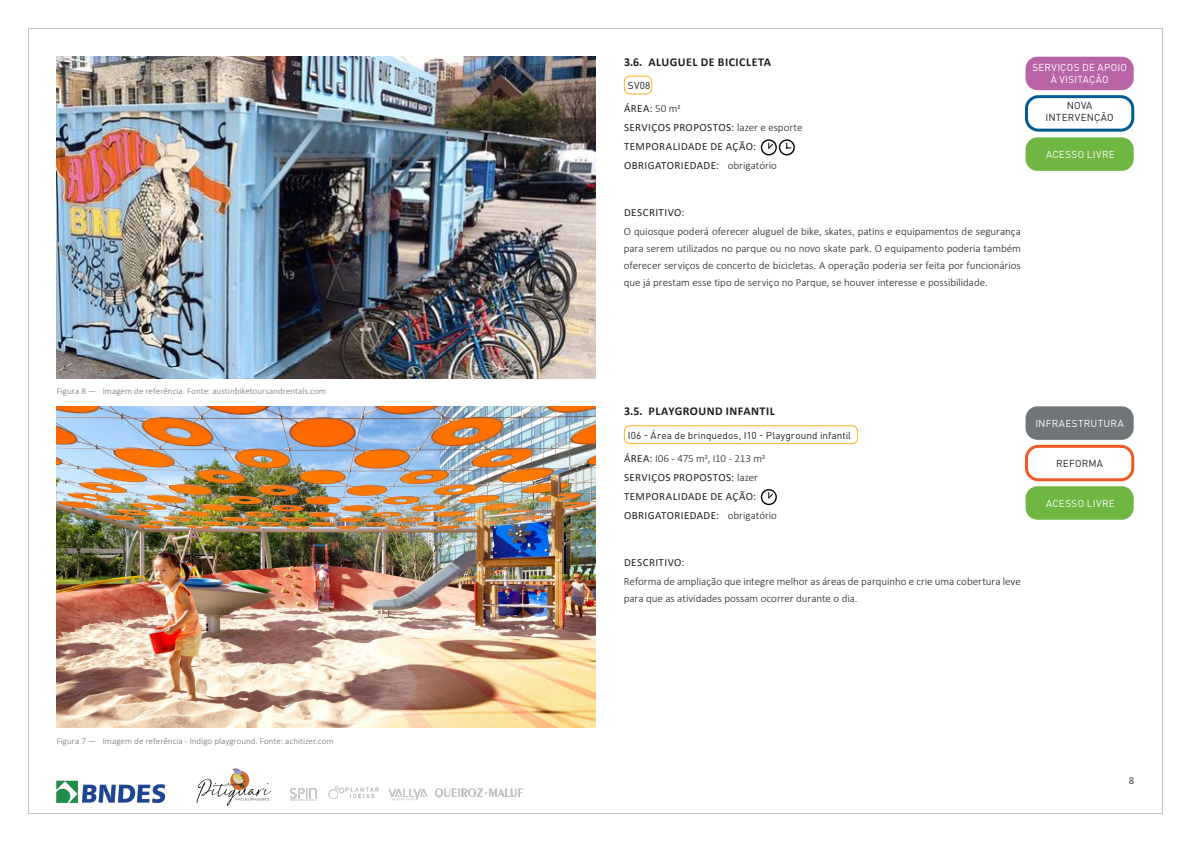
<style>
.page{position:relative;width:1191px;height:842px;background:#fff}
.page>*{position:absolute;margin:0;border:0;box-sizing:border-box;transform-origin:0 0}
.t1{font:700 12px "Calibri";letter-spacing:.04em;color:#231f20}
.t2{font:300 11px/17px "Calibri";letter-spacing:-.005em;color:#231f20}
.t3{font:11px/18.9px "Calibri";letter-spacing:.04em;color:#231f20}
.t4{font:10px/12px "DIN Pro";letter-spacing:.015em;color:#231f20;text-align:center}
.t5{font:10px/12px "DIN Pro";letter-spacing:.03em;color:#fff;text-align:center}
.t6{font:300 9px "Calibri";letter-spacing:.005em;color:#767171}
.s1{font-weight:300}
</style>
<div class="page">
<img style="left:57px;top:768px;width:467px;height:38px">
<img style="left:57px;top:406px;width:538px;height:322px">
<div style="left:761px;top:489px;width:16px;height:16px;border:1px solid #000;border-radius:50%"></div>
<svg style="left:768px;top:493px;width:5px;height:6px"></svg>
<div style="left:1025px;top:406px;width:108px;height:34px;background:#717577;border-radius:12px"></div>
<div style="left:624px;top:425px;width:234px;height:19px;border:1px solid #ffb120;border-radius:6px"></div>
<div style="left:1025px;top:486px;width:108px;height:34px;background:#70b643;border-radius:12px"></div>
<div style="left:1025px;top:445px;width:109px;height:36px;border:3px solid #ef5924;border-radius:12px"></div>
<div style="left:1025px;top:57px;width:108px;height:33px;background:#ba64a8;border-radius:12px"></div>
<div style="left:1025px;top:137px;width:108px;height:34px;background:#70b643;border-radius:12px"></div>
<img style="left:57px;top:57px;width:538px;height:321px">
<div style="left:624px;top:76px;width:28px;height:18px;border:1px solid #ffb120;border-radius:6px"></div>
<div style="left:1025px;top:95px;width:109px;height:37px;border:3px solid #005c91;border-radius:12px"></div>
<div style="left:779px;top:139px;width:16px;height:16px;border:1px solid #000;border-radius:50%"></div>
<svg style="left:786px;top:143px;width:5px;height:6px"></svg>
<div style="left:761px;top:139px;width:16px;height:16px;border:1px solid #000;border-radius:50%"></div>
<svg style="left:768px;top:143px;width:6px;height:6px"></svg>
<p class="t6" style="left:57px;top:386px;width:271px">Figura 8 — Imagem de referência. Fonte: austinbiketoursandrentals.com</p>
<p class="t6" style="left:57px;top:735px;width:278px">Figura 7 — Imagem de referência - Indigo playground. Fonte: achitizer.com</p>
<p class="t1" style="left:624px;top:53px;width:149px">3.6. ALUGUEL DE BICICLETA</p>
<p class="t4" style="left:628px;top:79px;width:24px">SV08</p>
<p class="t3" style="left:624px;top:99px;width:58px">ÁREA: <span class="s1">50 m2</span></p>
<p class="t3" style="left:624px;top:118px;width:180px">SERVIÇOS PROPOSTOS: <span class="s1">lazer e esporte<br></span>TEMPORALIDADE DE AÇÃO:</p>
<p class="t3" style="left:624px;top:156px;width:97px">OBRIGATORIEDADE:</p>
<p class="t2" style="left:728px;top:157px;width:51px">obrigatório</p>
<p class="t5" style="left:1032px;top:61px;width:96px">SERVIÇOS DE APOIO<br>À VISITAÇÃO</p>
<p class="t4" style="left:1045px;top:99px;width:70px">NOVA<br>INTERVENÇÃO</p>
<p class="t5" style="left:1046px;top:148px;width:70px">ACESSO LIVRE</p>
<p class="t3" style="left:624px;top:203px;width:62px">DESCRITIVO:</p>
<p class="t2" style="left:624px;top:223px;width:398px;text-align:justify">O quiosque poderá oferecer aluguel de bike, skates, patins e equipamentos de segurança para serem utilizados no parque ou no novo skate park. O equipamento poderia também oferecer serviços de concerto de bicicletas. A operação poderia ser feita por funcionários que já prestam esse tipo de serviço no Parque, se houver interesse e possibilidade.</p>
<p class="t1" style="left:624px;top:403px;width:152px">3.5. PLAYGROUND INFANTIL</p>
<p class="t4" style="left:628px;top:428px;width:225px">I06 - Área de brinquedos, I10 - Playground infantil</p>
<p class="t3" style="left:624px;top:448px;width:143px">ÁREA: <span class="s1">I06 - 475 m2, I10 - 213 m2<br></span>SERVIÇOS PROPOSTOS: <span class="s1">lazer<br></span>TEMPORALIDADE DE AÇÃO:</p>
<p class="t2" style="left:728px;top:506px;width:51px">obrigatório</p>
<p class="t3" style="left:624px;top:505px;width:97px">OBRIGATORIEDADE:</p>
<p class="t3" style="left:624px;top:552px;width:62px">DESCRITIVO:</p>
<p class="t2" style="left:624px;top:572px;width:398px">Reforma de ampliação que integre melhor as áreas de parquinho e crie uma cobertura leve para que as atividades possam ocorrer durante o dia.</p>
<p class="t5" style="left:1035px;top:417px;width:90px">INFRAESTRUTURA</p>
<p class="t4" style="left:1056px;top:457px;width:48px">REFORMA</p>
<p class="t5" style="left:1046px;top:497px;width:70px">ACESSO LIVRE</p>
<p class="t2" style="left:1128px;top:772px;width:7px">8</p>
</div>
